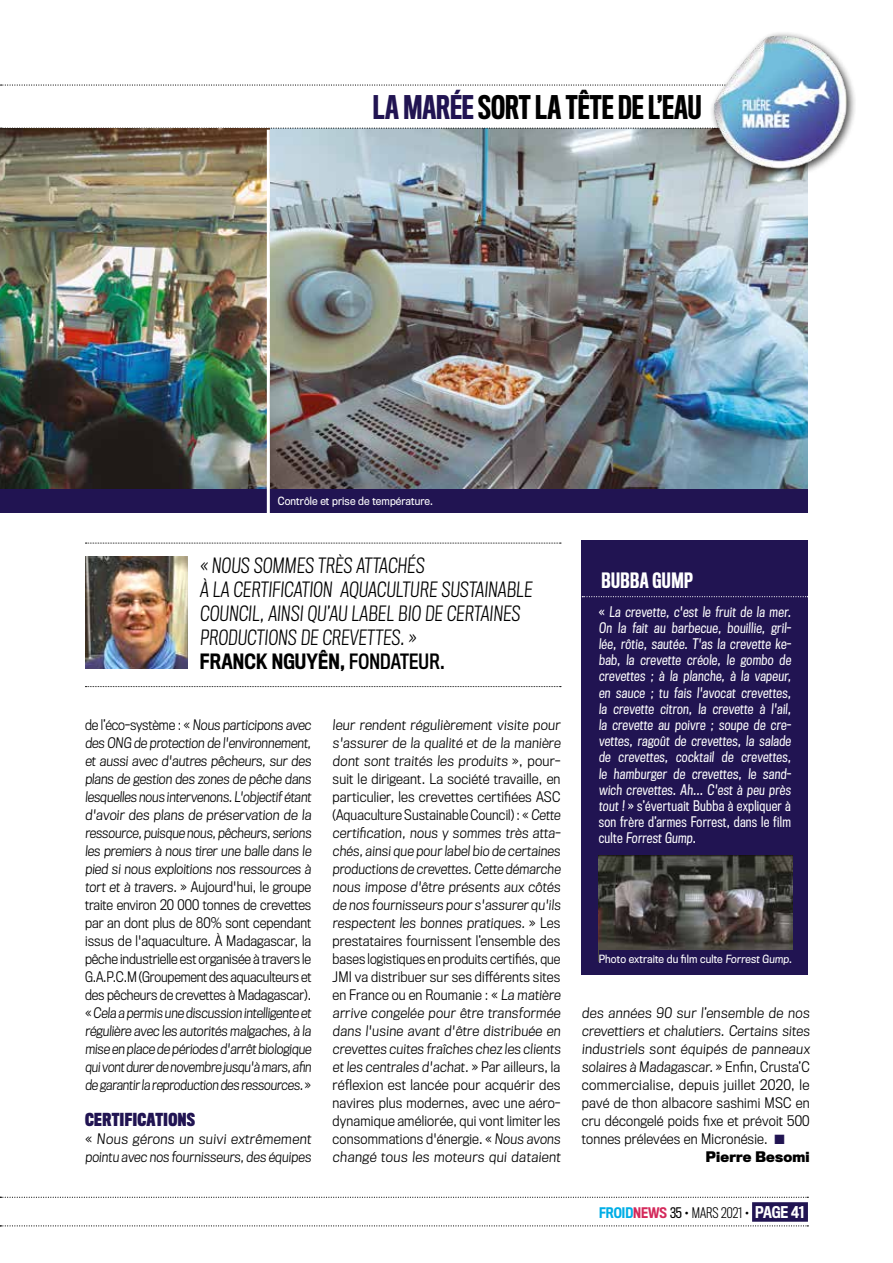
<style>
.page{position:relative;width:893px;height:1263px;background:#fff}
.page>*{position:absolute;margin:0;border:0;box-sizing:border-box;transform-origin:0 0}
.t1{font:500 30px "Titling Gothic FB Comp";color:#000}
.t2{font:300 19.5px/24px "Titling Gothic FB Cond";color:#000}
.t3{font:500 19.5px "Titling Gothic FB Comp";letter-spacing:.02em;color:#fff}
.t4{font:700 16.5px "Titling Gothic FB Comp";letter-spacing:.025em;color:#211452}
.t5{font:300 13.5px/18px "Titling Gothic FB Narrow";letter-spacing:.015em;color:#000}
.t6{font:300 13.5px/18px "Titling Gothic FB Narrow";letter-spacing:-.005em;color:#000}
.t7{font:13.5px/16.2px "Titling Gothic FB Cond";letter-spacing:.02em;color:#fff;text-align:justify}
.t8{font:300 13.5px/18px "Titling Gothic FB Narrow";letter-spacing:.015em;color:#000;scale:1.04 1}
.t9{font:300 13.5px "Titling Gothic FB Cond";color:#000}
.t10{font:700 13.5px "Titling Gothic FB Narrow";letter-spacing:.015em;color:#000}
.t11{font:10.5px "Titling Gothic FB Narrow";letter-spacing:.01em;color:#fff}
.s1{color:#211452}
.s2{font-weight:500}
.s3{font-family:"Titling Gothic FB Cond Standard";font-weight:400}
.s4{font-weight:500;color:#00aee6}
.s5{font-weight:500;color:#d4295b}
.s6{font-weight:400}
.s7{font-weight:500;font-size:15px;color:#fff}
.s8{font-weight:500;font-size:15px;color:#211452}
</style>
<div class="page">
<img style="left:269px;top:129px;width:539px;height:360px">
<svg style="left:1px;top:128px;width:708px;height:1px"></svg>
<svg style="left:0;top:1225px;width:808px;height:1px"></svg>
<svg style="left:0;top:1197px;width:808px;height:1px"></svg>
<div style="left:752px;top:1202px;width:56px;height:20px;background:#211452"></div>
<svg style="left:1px;top:84px;width:708px;height:2px"></svg>
<div style="left:709px;top:31px;width:148px;height:148px;background:#000;opacity:.75"></div>
<img style="left:712px;top:35px;width:136px;height:137px">
<img style="left:0;top:129px;width:269px;height:360px">
<div style="left:582px;top:540px;width:226px;height:435px;background:#211452"></div>
<svg style="left:582px;top:596px;width:226px;height:1px"></svg>
<img style="left:598px;top:856px;width:194px;height:105px">
<div style="left:0;top:489px;width:269px;height:24px;background:#211452"></div>
<div style="left:269px;top:489px;width:539px;height:24px;background:#211452"></div>
<hr style="left:267px;top:130px;width:3px;height:400px;background:#fff">
<div style="left:599px;top:949px;width:194px;height:18px;background:#211452"></div>
<svg style="left:85px;top:543px;width:476px;height:1px"></svg>
<svg style="left:85px;top:686px;width:476px;height:1px"></svg>
<img style="left:85px;top:556px;width:102px;height:113px">
<h1 class="t1" style="left:373px;top:90px;width:330px"><span class="s1">LA MARÉE</span> SORT LA TÊTE DE L’EAU</h1>
<p class="t11" style="left:278px;top:495px;width:157px">Contrôle et prise de température.</p>
<h2 class="t2" style="left:200px;top:554px;width:336px">« NOUS SOMMES TRÈS ATTACHÉS<br>À LA CERTIFICATION AQUACULTURE SUSTAINABLE COUNCIL, AINSI QU’AU LABEL BIO DE CERTAINES PRODUCTIONS DE CREVETTES. »<br><span class="s2">FRANCK NGUYÊN,</span> <span class="s3">FONDATEUR.</span></h2>
<p class="t6" style="left:85px;top:716px;width:229px">de l’éco-système : « Nous participons avec des ONG de protection de l'environnement, et aussi avec d'autres pêcheurs, sur des plans de gestion des zones de pêche dans lesquelles nous intervenons. L'objectif étant d'avoir des plans de préservation de la ressource, puisque nous, pêcheurs, serions les premiers à nous tirer une balle dans le pied si nous exploitions nos ressources à tort et à travers. » Aujourd'hui, le groupe traite environ 20 000 tonnes de crevettes par an dont plus de 80% sont cependant issus de l'aquaculture. À Madagascar, la pêche industrielle est organisée à travers le G.A.P.C.M (Groupement des aquaculteurs et des pêcheurs de crevettes à Madagascar). « Cela a permis une discussion intelligente et régulière avec les autorités malgaches, à la mise en place de périodes d'arrêt biologique quivont durer de novembre jusqu'à mars, afin de garantir la reproduction des ressources. »</p>
<p class="t4" style="left:85px;top:1110px;width:112px">CERTIFICATIONS</p>
<p class="t8" style="left:85px;top:1130px;width:220px">« Nous gérons un suivi extrêmement pointu avec nos fournisseurs, des équipes</p>
<p class="t5" style="left:333px;top:716px;width:231px">leur rendent régulièrement visite pour s'assurer de la qualité et de la manière dont sont traités les produits », pour&shy;suit le dirigeant. La société travaille, en particulier, les crevettes certifiées ASC (Aquaculture Sustainable Council) : « Cette certification, nous y sommes très atta&shy;chés, ainsi que pour label bio de certaines productions de crevettes. Cette démarche nous impose d'être présents aux côtés de nos fournisseurs pour s'assurer qu'ils respectent les bonnes pratiques. » Les prestataires fournissent l’ensemble des bases logistiques en produits certifiés, que JMI va distribuer sur ses différents sites en France ou en Roumanie : « La matière arrive congelée pour être transformée dans l'usine avant d'être distribuée en crevettes cuites fraîches chez les clients et les centrales d'achat. » Par ailleurs, la réflexion est lancée pour acquérir des navires plus modernes, avec une aéro&shy;dynamique améliorée, qui vont limiter les consommations d'énergie. « Nous avons changé tous les moteurs qui dataient</p>
<h2 class="t3" style="left:602px;top:569px;width:93px">BUBBA GUMP</h2>
<p class="t7" style="left:599px;top:604px;width:195px">« La crevette, c'est le fruit de la mer.<br>On la fait au barbecue, bouillie, gril&shy;lée, rôtie, sautée. T'as la crevette ke&shy;bab, la crevette créole, le gombo de crevettes ; à la planche, à la vapeur, en sauce ; tu fais l'avocat crevettes, la crevette citron, la crevette à l'ail, la crevette au poivre ; soupe de cre&shy;vettes, ragoût de crevettes, la salade de crevettes, cocktail de crevettes, le hamburger de crevettes, le sand&shy;wich crevettes. Ah... C'est à peu près tout ! » s’évertuait Bubba à expliquer à son frère d’armes Forrest, dans le film culte Forrest Gump.</p>
<p class="t11" style="left:599px;top:953px;width:195px">Photo extraite du film culte Forrest Gump.</p>
<p class="t5" style="left:582px;top:1004px;width:231px">des années 90 sur l’ensemble de nos</p>
<p class="t5" style="left:582px;top:1022px;width:231px">crevettiers et chalutiers. Certains sites</p>
<p class="t5" style="left:582px;top:1040px;width:231px">industriels sont équipés de panneaux</p>
<p class="t5" style="left:582px;top:1058px;width:229px">solaires à Madagascar. » Enfin, Crusta’C</p>
<p class="t8" style="left:582px;top:1076px;width:221px">commercialise, depuis juillet 2020, le</p>
<p class="t5" style="left:582px;top:1094px;width:229px">pavé de thon albacore sashimi MSC en</p>
<p class="t5" style="left:582px;top:1112px;width:230px">cru décongelé poids fixe et prévoit 500</p>
<p class="t5" style="left:582px;top:1130px;width:205px">tonnes prélevées en Micronésie. <span class="s1">■</span></p>
<p class="t10" style="left:706px;top:1149px;width:105px">Pierre Besomi</p>
<p class="t9" style="left:599px;top:1205px;width:210px"><span class="s4">FROID</span><span class="s5">NEWS</span> <span class="s6">35 •</span> MARS 2021 <span class="s6">•</span> <span class="s7">PAGE 41</span><span class="s8">.</span></p>
</div>
